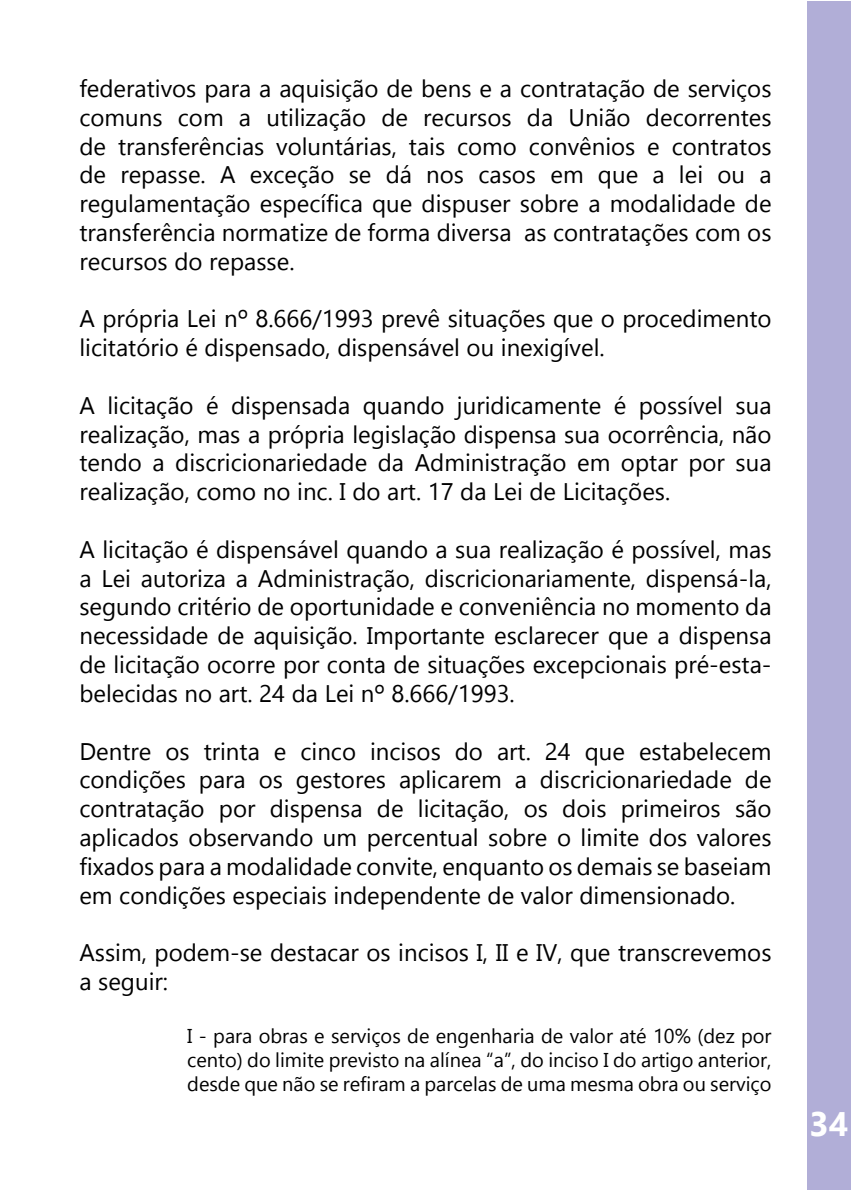
<style>
.page{position:relative;width:851px;height:1191px;background:#fff}
.page>*{position:absolute;margin:0;border:0;box-sizing:border-box;transform-origin:0 0}
.t1{font:700 34px "Gadugi";color:#fff}
.t2{font:24px/28.8px "Gadugi";color:#000;text-align:justify}
.t3{font:20px/24px "Gadugi";color:#000;text-align:justify}
</style>
<div class="page">
<div style="left:807px;top:1px;width:43px;height:1189px;background:#b1aed7"></div>
<p class="t2" style="left:79px;top:74px;width:693px">federativos para a aquisição de bens e a contratação de serviços comuns com a utilização de recursos da União decorrentes de transferências voluntárias, tais como convênios e contratos de repasse. A exceção se dá nos casos em que a lei ou a regulamentação específica que dispuser sobre a modalidade de transferência normatize de forma diversa as contratações com os recursos do repasse.</p>
<p class="t2" style="left:79px;top:304px;width:693px">A própria Lei nº 8.666/1993 prevê situações que o procedimento licitatório é dispensado, dispensável ou inexigível.</p>
<p class="t2" style="left:79px;top:391px;width:693px">A licitação é dispensada quando juridicamente é possível sua realização, mas a própria legislação dispensa sua ocorrência, não tendo a discricionariedade da Administração em optar por sua realização, como no inc. I do art. 17 da Lei de Licitações.</p>
<p class="t2" style="left:79px;top:535px;width:693px">A licitação é dispensável quando a sua realização é possível, mas a Lei autoriza a Administração, discricionariamente, dispensá-la, segundo critério de oportunidade e conveniência no momento da necessidade de aquisição. Importante esclarecer que a dispensa de licitação ocorre por conta de situações excepcionais pré-esta&shy;belecidas no art. 24 da Lei nº 8.666/1993.</p>
<p class="t2" style="left:79px;top:736px;width:693px">Dentre os trinta e cinco incisos do art. 24 que estabelecem condições para os gestores aplicarem a discricionariedade de contratação por dispensa de licitação, os dois primeiros são aplicados observando um percentual sobre o limite dos valores fixados para a modalidade convite, enquanto os demais se baseiam em condições especiais independente de valor dimensionado.</p>
<p class="t2" style="left:79px;top:938px;width:693px">Assim, podem-se destacar os incisos I, II e IV, que transcrevemos a seguir:</p>
<p class="t3" style="left:187px;top:1023px;width:585px">I - para obras e serviços de engenharia de valor até 10% (dez por cento) do limite previsto na alínea “a”, do inciso I do artigo anterior, desde que não se refiram a parcelas de uma mesma obra ou serviço</p>
<h1 class="t1" style="left:809px;top:1103px;width:41px">34</h1>
</div>
